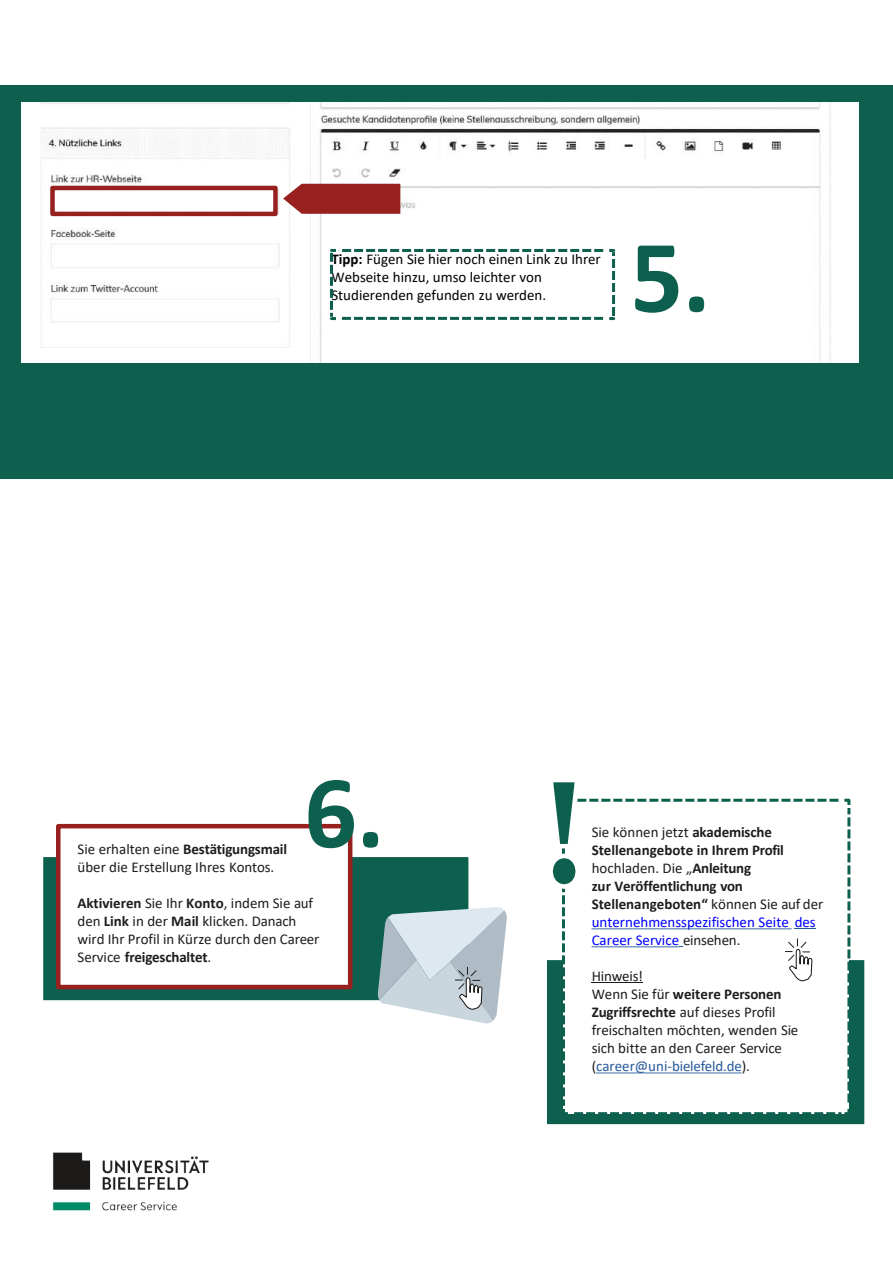
<style>
.page{position:relative;width:893px;height:1264px;background:#fff}
.page>*{position:absolute;margin:0;border:0;box-sizing:border-box;transform-origin:0 0}
.t1{font:700 104.25px "Calibri";color:#0d604d}
.t2{font:15px/18px "Calibri";color:#1d1d1b}
.t3{font:700 15px/18px "Calibri";letter-spacing:-.005em;color:#1d1d1b}
.t4{font:15px/18px "Calibri";color:#000}
.s1{font-weight:700}
.s2{font-weight:400}
.s3{font-weight:400;color:#00f}
.s4{color:#275b9b}
</style>
<div class="page">
<svg style="left:43px;top:856px;width:425px;height:143px;background:#12624f"></svg>
<div style="left:0;top:85px;width:892px;height:393px;background:#0d604d"></div>
<img style="left:21px;top:102px;width:837px;height:261px">
<div style="left:58px;top:825px;width:292px;height:161px;background:#fff"></div>
<div style="left:547px;top:960px;width:317px;height:163px;background:#0d604d"></div>
<div style="left:56px;top:823px;width:296px;height:166px;border:4px solid #982120"></div>
<svg style="left:547px;top:782px;width:304px;height:334px"></svg>
<svg style="left:378px;top:906px;width:128px;height:117px;background:#c0cfd5"></svg>
<svg style="left:328px;top:247px;width:288px;height:74px;background:#edf3f1"></svg>
<svg style="left:283px;top:184px;width:117px;height:30px;background:#a03332"></svg>
<div style="left:50px;top:186px;width:228px;height:30px;border:4px solid #982120"></div>
<img style="left:52px;top:1152px;width:157px;height:59px">
<p class="t4" style="left:331px;top:251px;width:271px"><span class="s1">Tipp:</span> Fügen Sie hier noch einen Link zu Ihrer<br>Webseite hinzu, umso leichter von<br>Studierenden gefunden zu werden.</p>
<h1 class="t1" style="left:630px;top:233px;width:82px">5.</h1>
<h1 class="t1" style="left:304px;top:768px;width:82px">6.</h1>
<p class="t2" style="left:77px;top:840px;width:211px">Sie erhalten eine <span class="s1">Bestätigungsmail </span>über die Erstellung Ihres Kontos.</p>
<p class="t2" style="left:77px;top:894px;width:243px"><span class="s1">Aktivieren</span> Sie Ihr <span class="s1">Konto</span>, indem Sie auf den <span class="s1">Link</span> in der <span class="s1">Mail</span> klicken. Danach wird Ihr Profil in Kürze durch den Career Service <span class="s1">freigeschaltet</span>.</p>
<p class="t3" style="left:591px;top:823px;width:233px"><span class="s2">Sie können jetzt</span> akademische<br>Stellenangebote in Ihrem Profil <span class="s2">hochladen. Die „</span>Anleitung<br>zur Veröffentlichung von<br>Stellenangeboten“ <span class="s2">können Sie auf der </span><span class="s3">unternehmensspezifischen Seite des<br>Career Service</span> <span class="s2">einsehen.</span></p>
<p class="t2" style="left:591px;top:967px;width:208px">Hinweis!<br>Wenn Sie für <span class="s1">weitere Personen<br>Zugriffsrechte</span> auf dieses Profil freischalten möchten, wenden Sie sich bitte an den Career Service (<span class="s4">career@uni-bielefeld.de</span>).</p>
</div>
